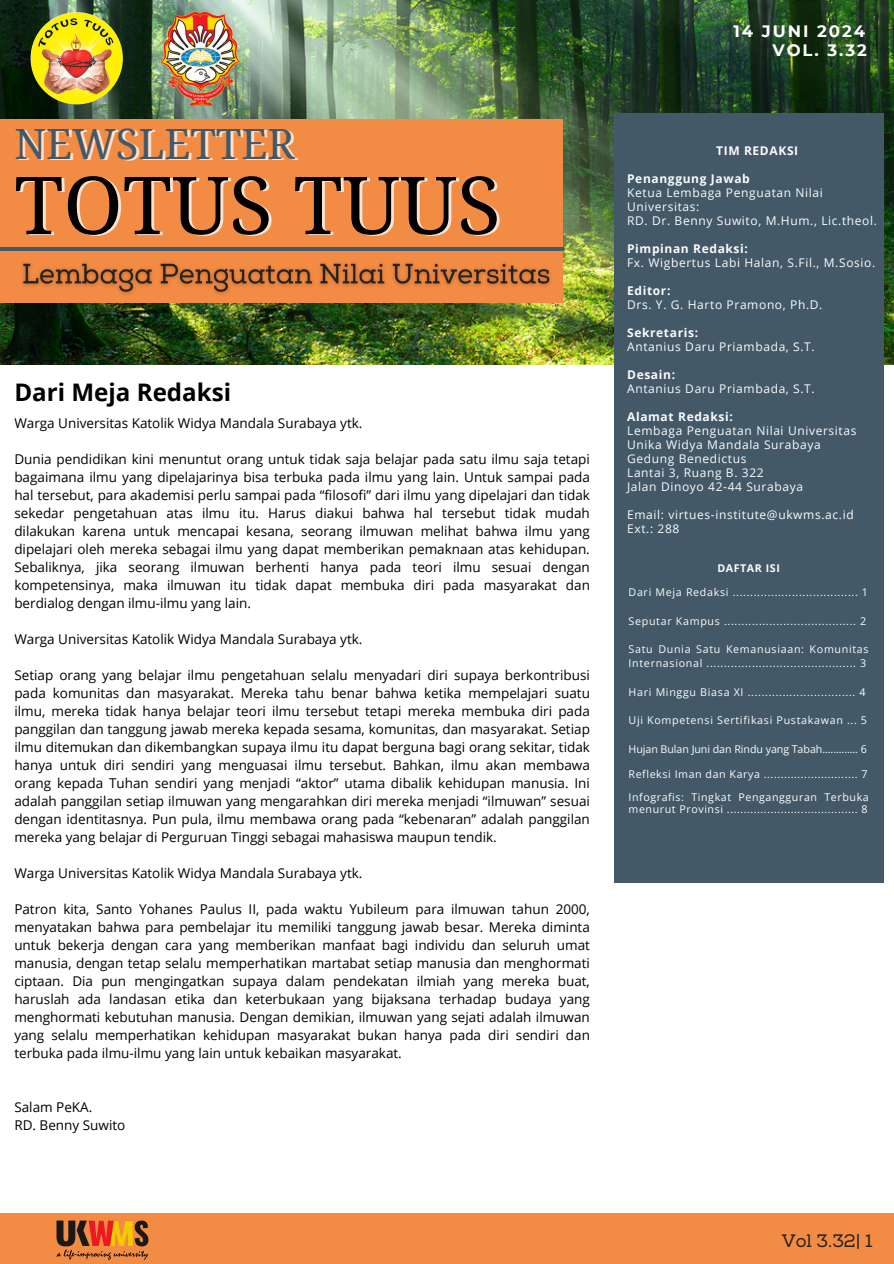
<style>
.page{position:relative;width:894px;height:1264px;background:#fff}
.page>*{position:absolute;margin:0;border:0;box-sizing:border-box;transform-origin:0 0}
.t1{font:79.95px "Noto Serif";color:#000}
.t2{font:41.7px "Noto Serif";color:#435967}
.t3{font:700 24.15px "Open Sans";color:#000}
.t4{font:18px "Nexa Slab";color:#26211e}
.t5{font:700 16.5px "Montserrat";letter-spacing:.12em;color:#fff}
.t6{font:13.5px/18px "Open Sans";color:#000;text-align:justify}
.t7{font:12px/14px "Open Sans";letter-spacing:.05em;color:#fafbfc}
.t8{font:700 12px "Open Sans";letter-spacing:.05em;color:#fafbfc}
.t9{font:10.65px/14.2px "Open Sans";letter-spacing:.065em;color:#fafbfc}
.t10{font:10.65px "Open Sans";letter-spacing:-.005em;color:#fafbfc}
.t11{font:700 10.65px "Open Sans";letter-spacing:.055em;color:#fafbfc}
</style>
<div class="page">
<div style="left:0;top:1213px;width:893px;height:50px;background:#f28b43"></div>
<img style="left:0;top:0;width:893px;height:364px">
<div style="left:0;top:119px;width:563px;height:183px;background:#f28b43"></div>
<hr style="left:0;top:247px;width:563px;height:4px;background:#435967">
<img style="left:31px;top:12px;width:92px;height:92px;border-radius:50%">
<img style="left:145px;top:3px;width:111px;height:110px">
<img style="left:56px;top:1220px;width:93px;height:40px">
<div style="left:613px;top:113px;width:270px;height:769px;background:#435967"></div>
<img style="left:22px;top:262px;width:529px;height:33px">
<p class="t2" style="left:14px;top:114px;width:282px">NEWSLETTER</p>
<p class="t1" style="left:14px;top:149px;width:487px">TOTUS TUUS</p>
<p class="t3" style="left:14px;top:375px;width:218px">Dari Meja Redaksi</p>
<p class="t6" style="left:14px;top:413px;width:349px">Warga Universitas Katolik Widya Mandala Surabaya ytk.</p>
<p class="t6" style="left:14px;top:449px;width:577px">Dunia pendidikan kini menuntut orang untuk tidak saja belajar pada satu ilmu saja tetapi bagaimana ilmu yang dipelajarinya bisa terbuka pada ilmu yang lain. Untuk sampai pada hal tersebut, para akademisi perlu sampai pada “filosofi” dari ilmu yang dipelajari dan tidak sekedar pengetahuan atas ilmu itu. Harus diakui bahwa hal tersebut tidak mudah dilakukan karena untuk mencapai kesana, seorang ilmuwan melihat bahwa ilmu yang dipelajari oleh mereka sebagai ilmu yang dapat memberikan pemaknaan atas kehidupan.<br>Sebaliknya, jika seorang ilmuwan berhenti hanya pada teori ilmu sesuai dengan kompetensinya, maka ilmuwan itu tidak dapat membuka diri pada masyarakat dan berdialog dengan ilmu-ilmu yang lain.</p>
<p class="t6" style="left:14px;top:629px;width:349px">Warga Universitas Katolik Widya Mandala Surabaya ytk.</p>
<p class="t6" style="left:14px;top:665px;width:577px">Setiap orang yang belajar ilmu pengetahuan selalu menyadari diri supaya berkontribusi pada komunitas dan masyarakat. Mereka tahu benar bahwa ketika mempelajari suatu ilmu, mereka tidak hanya belajar teori ilmu tersebut tetapi mereka membuka diri pada panggilan dan tanggung jawab mereka kepada sesama, komunitas, dan masyarakat. Setiap ilmu ditemukan dan dikembangkan supaya ilmu itu dapat berguna bagi orang sekitar, tidak hanya untuk diri sendiri yang menguasai ilmu tersebut. Bahkan, ilmu akan membawa orang kepada Tuhan sendiri yang menjadi “aktor” utama dibalik kehidupan manusia. Ini adalah panggilan setiap ilmuwan yang mengarahkan diri mereka menjadi “ilmuwan” sesuai dengan identitasnya. Pun pula, ilmu membawa orang pada “kebenaran” adalah panggilan mereka yang belajar di Perguruan Tinggi sebagai mahasiswa maupun tendik.</p>
<p class="t6" style="left:14px;top:863px;width:349px">Warga Universitas Katolik Widya Mandala Surabaya ytk.</p>
<p class="t6" style="left:14px;top:899px;width:577px">Patron kita, Santo Yohanes Paulus II, pada waktu Yubileum para ilmuwan tahun 2000, menyatakan bahwa para pembelajar itu memiliki tanggung jawab besar. Mereka diminta untuk bekerja dengan cara yang memberikan manfaat bagi individu dan seluruh umat manusia, dengan tetap selalu memperhatikan martabat setiap manusia dan menghormati ciptaan. Dia pun mengingatkan supaya dalam pendekatan ilmiah yang mereka buat, haruslah ada landasan etika dan keterbukaan yang bijaksana terhadap budaya yang menghormati kebutuhan manusia. Dengan demikian, ilmuwan yang sejati adalah ilmuwan yang selalu memperhatikan kehidupan masyarakat bukan hanya pada diri sendiri dan terbuka pada ilmu-ilmu yang lain untuk kebaikan masyarakat.</p>
<p class="t6" style="left:14px;top:1097px;width:112px">Salam PeKA.<br>RD. Benny Suwito</p>
<p class="t5" style="left:733px;top:21px;width:133px">14 JUNI 2024</p>
<p class="t5" style="left:772px;top:40px;width:96px">VOL. 3.32</p>
<p class="t8" style="left:716px;top:142px;width:83px">TIM REDAKSI</p>
<p class="t8" style="left:627px;top:170px;width:124px">Penanggung Jawab</p>
<p class="t7" style="left:627px;top:185px;width:197px">Ketua Lembaga Penguatan Nilai<br>Universitas:</p>
<p class="t7" style="left:627px;top:213px;width:251px">RD. Dr. Benny Suwito, M.Hum., Lic.theol.</p>
<p class="t8" style="left:627px;top:240px;width:122px">Pimpinan Redaksi:</p>
<p class="t7" style="left:627px;top:255px;width:249px">Fx. Wigbertus Labi Halan, S.Fil., M.Sosio.</p>
<p class="t8" style="left:627px;top:282px;width:45px">Editor:</p>
<p class="t7" style="left:627px;top:297px;width:197px">Drs. Y. G. Harto Pramono, Ph.D.</p>
<p class="t8" style="left:627px;top:324px;width:72px">Sekretaris:</p>
<p class="t7" style="left:627px;top:339px;width:189px">Antanius Daru Priambada, S.T.</p>
<p class="t8" style="left:627px;top:366px;width:49px">Desain:</p>
<p class="t7" style="left:627px;top:381px;width:189px">Antanius Daru Priambada, S.T.</p>
<p class="t8" style="left:627px;top:408px;width:107px">Alamat Redaksi:</p>
<p class="t7" style="left:627px;top:423px;width:231px">Lembaga Penguatan Nilai Universitas</p>
<p class="t7" style="left:627px;top:437px;width:195px">Unika Widya Mandala Surabaya</p>
<p class="t7" style="left:627px;top:451px;width:121px">Gedung Benedictus</p>
<p class="t7" style="left:627px;top:465px;width:138px">Lantai 3, Ruang B. 322</p>
<p class="t7" style="left:627px;top:479px;width:177px">Jalan Dinoyo 42-44 Surabaya</p>
<p class="t7" style="left:627px;top:507px;width:228px">Email: virtues-institute@ukwms.ac.id</p>
<p class="t7" style="left:627px;top:521px;width:54px">Ext.: 288</p>
<h3 class="t11" style="left:717px;top:560px;width:64px">DAFTAR ISI</h3>
<h6 class="t9" style="left:628px;top:585px;width:241px">Dari Meja Redaksi .................................... 1</h6>
<h6 class="t9" style="left:628px;top:613px;width:239px">Seputar Kampus ...................................... 2</h6>
<h6 class="t9" style="left:628px;top:642px;width:241px">Satu Dunia Satu Kemanusiaan: Komunitas<br>Internasional ........................................... 3</h6>
<h6 class="t9" style="left:628px;top:684px;width:238px">Hari Minggu Biasa XI ............................... 4</h6>
<h6 class="t9" style="left:628px;top:713px;width:240px">Uji Kompetensi Sertifikasi Pustakawan ... 5</h6>
<h6 class="t10" style="left:628px;top:741px;width:240px">Hujan Bulan Juni dan Rindu yang Tabah............. 6</h6>
<h6 class="t9" style="left:628px;top:766px;width:240px">Refleksi Iman dan Karya ............................ 7</h6>
<p class="t9" style="left:628px;top:791px;width:241px;line-height:11.6px">Infografis: Tingkat Pengangguran Terbuka menurut Provinsi ....................................... 8</p>
<p class="t4" style="left:781px;top:1230px;width:92px">Vol 3.32| 1</p>
</div>
